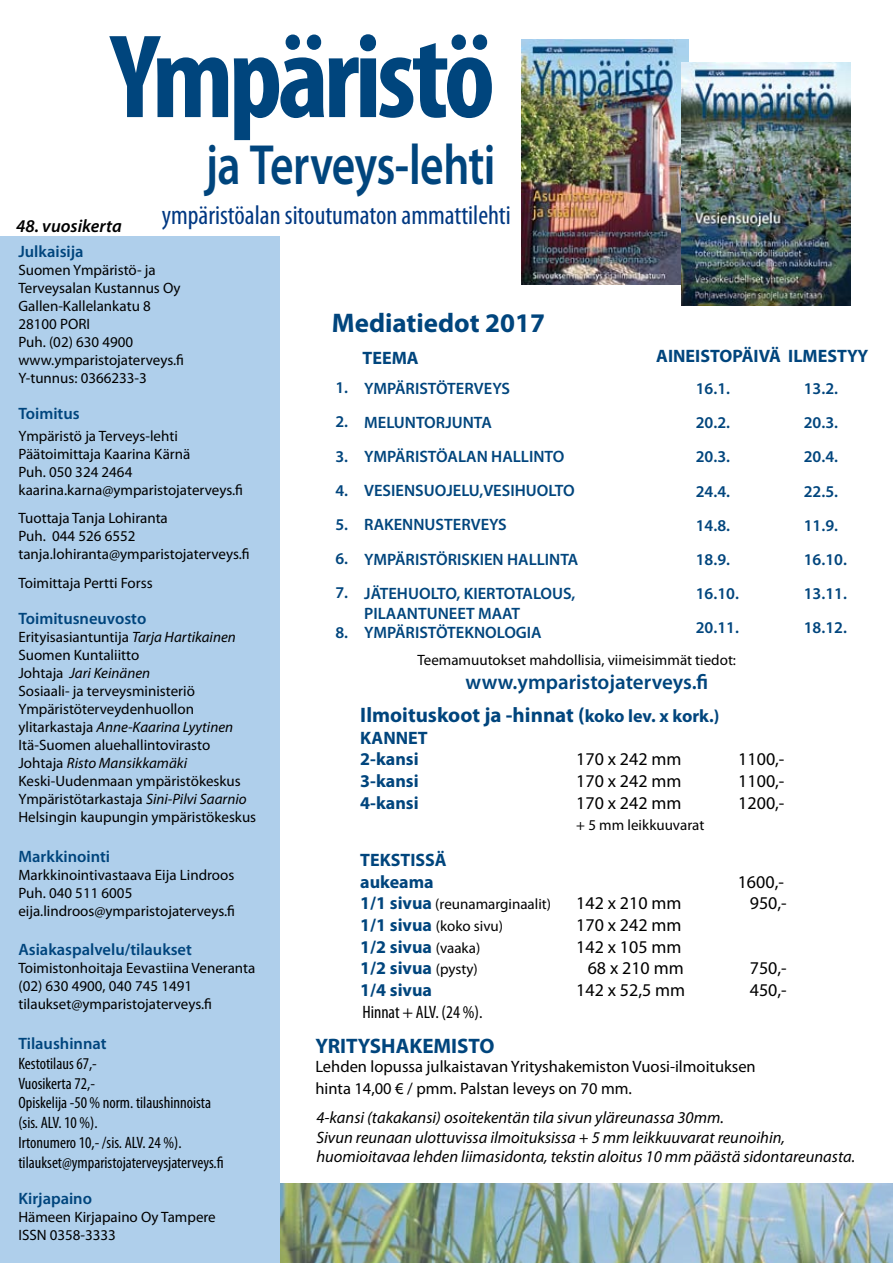
<style>
.page{position:relative;width:893px;height:1263px;background:#fff}
.page>*{position:absolute;margin:0;border:0;box-sizing:border-box;transform-origin:0 0}
.t1{font:700 condensed 120px "Myriad Pro";letter-spacing:-.04em;color:#00457d}
.t2{font:600 57px "Myriad Pro";letter-spacing:-.015em;color:#00457d;scale:.8 1}
.t3{font:condensed 27px "Myriad Pro";color:#003882}
.t4{font:700 27px "Myriad Pro";color:#00457d}
.t5{font:700 21px "Myriad Pro";color:#00457d}
.t6{font:600 21px "Myriad Pro";color:#00457d}
.t7{font:18px "Myriad Pro";color:#000}
.t8{font:700 18px/21.6px "Myriad Pro";color:#00457d}
.t9{font:condensed 18px "Myriad Pro";color:#000}
.t10{font:italic 600 18px "Myriad Pro";color:#000}
.t11{font:600 16.5px/34.2px "Myriad Pro";color:#00457d}
.t12{font:italic 16.5px/19.8px "Myriad Pro";color:#000}
.t13{font:condensed 16.5px/19.8px "Myriad Pro";color:#000}
.t14{font:16.5px/21.6px "Myriad Pro";color:#000}
.t15{font:15px/18px "Myriad Pro";color:#000}
.s1{font-style:italic}
.s2{font-size:18px}
.s3{font-weight:700;font-size:18px;color:#00457d}
.s4{font-weight:400;font-size:15px;color:#000}
</style>
<div class="page">
<img style="left:280px;top:1183px;width:613px;height:80px">
<div style="left:0;top:237px;width:280px;height:1026px;background:#afcfeb"></div>
<img style="left:522px;top:40px;width:167px;height:244px">
<img style="left:681px;top:62px;width:169px;height:243px">
<h1 class="t1" style="left:111px;top:2px;width:386px">Ympäristö</h1>
<p class="t10" style="left:16px;top:215px;width:107px">48. vuosikerta</p>
<h2 class="t2" style="left:206px;top:129px;width:364px">ja Terveys-lehti</h2>
<h3 class="t3" style="left:162px;top:199px;width:351px">ympäristöalan sitoutumaton ammattilehti</h3>
<p class="t11" style="left:18px;top:234px;width:67px">Julkaisija</p>
<p class="t15" style="left:18px;top:261px;width:167px">Suomen Ympäristö- ja<br>Terveysalan Kustannus Oy<br>Gallen-Kallelankatu 8<br>28100 PORI<br>Puh. (02) 630 4900 www.ymparistojaterveys.fi<br>Y-tunnus: 0366233-3</p>
<p class="t11" style="left:18px;top:396px;width:63px">Toimitus</p>
<p class="t15" style="left:18px;top:426px;width:226px">Ympäristö ja Terveys-lehti<br>Päätoimittaja Kaarina Kärnä<br>Puh. 050 324 2464 kaarina.karna@ymparistojaterveys.fi</p>
<p class="t15" style="left:18px;top:509px;width:233px">Tuottaja Tanja Lohiranta<br>Puh. 044 526 6552 tanja.lohiranta@ymparistojaterveys.fi</p>
<p class="t15" style="left:18px;top:574px;width:136px">Toimittaja Pertti Forss</p>
<p class="t11" style="left:18px;top:601px;width:129px">Toimitusneuvosto</p>
<p class="t15" style="left:18px;top:628px;width:239px">Erityisasiantuntija <span class="s1">Tarja Hartikainen </span>Suomen Kuntaliitto<br>Johtaja <span class="s1">Jari Keinänen<br></span>Sosiaali- ja terveysministeriö Ympäristöterveydenhuollon ylitarkastaja <span class="s1">Anne-Kaarina Lyytinen </span>Itä-Suomen aluehallintovirasto Johtaja <span class="s1">Risto Mansikkamäki </span>Keski-Uudenmaan ympäristökeskus Ympäristötarkastaja <span class="s1">Sini-Pilvi Saarnio </span>Helsingin kaupungin ympäristökeskus</p>
<p class="t11" style="left:18px;top:839px;width:93px">Markkinointi</p>
<p class="t15" style="left:18px;top:865px;width:218px">Markkinointivastaava Eija Lindroos<br>Puh. 040 511 6005 eija.lindroos@ymparistojaterveys.fi</p>
<p class="t11" style="left:18px;top:932px;width:175px">Asiakaspalvelu/tilaukset</p>
<p class="t15" style="left:18px;top:959px;width:238px">Toimistonhoitaja Eevastiina Veneranta (02) 630 4900, 040 745 1491 tilaukset@ymparistojaterveys.fi</p>
<p class="t11" style="left:18px;top:1026px;width:90px">Tilaushinnat</p>
<p class="t13" style="left:18px;top:1053px;width:207px">Kestotilaus 67,-<br>Vuosikerta 72,-<br>Opiskelija -50 % norm. tilaushinnoista (sis. ALV. 10 %).<br>Irtonumero 10,- /sis. ALV. 24 %). tilaukset@ymparistojaterveysjaterveys.fi</p>
<p class="t11" style="left:18px;top:1181px;width:75px">Kirjapaino</p>
<p class="t15" style="left:18px;top:1207px;width:199px">Hämeen Kirjapaino Oy Tampere<br>ISSN 0358-3333</p>
<h3 class="t4" style="left:332px;top:305px;width:215px">Mediatiedot 2017</h3>
<p class="t11" style="left:335px;top:370px;width:14px;text-align:justify">1.<br>2.<br>3.<br>4.<br>5.<br>6.<br>7.</p>
<p class="t11" style="left:335px;top:615px;width:14px">8.</p>
<p class="t8" style="left:363px;top:347px;width:58px">TEEMA</p>
<p class="t11" style="left:364px;top:371px;width:216px">YMPÄRISTÖTERVEYS<br>MELUNTORJUNTA<br>YMPÄRISTÖALAN HALLINTO<br>VESIENSUOJELU,VESIHUOLTO<br>RAKENNUSTERVEYS<br>YMPÄRISTÖRISKIEN HALLINTA<br>JÄTEHUOLTO, KIERTOTALOUS,</p>
<p class="t11" style="left:364px;top:603px;width:179px;line-height:19.8px">PILAANTUNEET MAAT<br>YMPÄRISTÖTEKNOLOGIA</p>
<p class="t8" style="left:656px;top:344px;width:214px">AINEISTOPÄIVÄ ILMESTYY</p>
<p class="t11" style="left:696px;top:371px;width:36px">16.1.</p>
<p class="t11" style="left:804px;top:371px;width:36px">13.2.</p>
<p class="t11" style="left:696px;top:405px;width:36px">20.2.</p>
<p class="t11" style="left:804px;top:405px;width:36px">20.3.</p>
<p class="t11" style="left:696px;top:439px;width:36px">20.3.</p>
<p class="t11" style="left:804px;top:439px;width:36px">20.4.</p>
<p class="t11" style="left:696px;top:474px;width:36px">24.4.</p>
<p class="t11" style="left:804px;top:474px;width:36px">22.5.</p>
<p class="t11" style="left:696px;top:508px;width:36px">14.8.</p>
<p class="t11" style="left:804px;top:508px;width:36px">11.9.</p>
<p class="t11" style="left:696px;top:542px;width:36px">18.9.</p>
<p class="t11" style="left:804px;top:542px;width:45px">16.10.</p>
<p class="t11" style="left:696px;top:576px;width:45px">16.10.</p>
<p class="t11" style="left:804px;top:576px;width:45px">13.11.</p>
<p class="t11" style="left:696px;top:610px;width:45px">20.11.</p>
<p class="t11" style="left:804px;top:610px;width:45px">18.12.</p>
<p class="t15" style="left:417px;top:651px;width:320px">Teemamuutokset mahdollisia, viimeisimmät tiedot:</p>
<h3 class="t6" style="left:466px;top:669px;width:244px">www.ymparistojaterveys.fi</h3>
<h3 class="t5" style="left:360px;top:701px;width:361px">Ilmoituskoot ja -hinnat (<span class="s2">koko lev. x kork.)</span></h3>
<p class="t8" style="left:360px;top:726px;width:69px">KANNET<br>2-kansi</p>
<p class="t7" style="left:576px;top:748px;width:107px">170 x 242 mm</p>
<p class="t7" style="left:738px;top:748px;width:48px">1100,-</p>
<p class="t8" style="left:360px;top:769px;width:60px">3-kansi</p>
<p class="t7" style="left:576px;top:770px;width:107px">170 x 242 mm</p>
<p class="t7" style="left:738px;top:770px;width:48px">1100,-</p>
<p class="t8" style="left:360px;top:791px;width:60px">4-kansi</p>
<p class="t7" style="left:576px;top:791px;width:107px">170 x 242 mm</p>
<p class="t7" style="left:738px;top:791px;width:48px">1200,-</p>
<p class="t15" style="left:576px;top:816px;width:130px">+ 5 mm leikkuuvarat</p>
<p class="t8" style="left:360px;top:849px;width:88px">TEKSTISSÄ aukeama</p>
<p class="t7" style="left:738px;top:871px;width:48px">1600,-</p>
<p class="t15" style="left:360px;top:895px;width:192px"><span class="s3">1/1 sivua</span> (reunamarginaalit)</p>
<p class="t7" style="left:576px;top:892px;width:107px">142 x 210 mm</p>
<p class="t7" style="left:750px;top:892px;width:38px">950,-</p>
<p class="t15" style="left:360px;top:917px;width:144px"><span class="s3">1/1 sivua</span> (koko sivu)</p>
<p class="t7" style="left:576px;top:914px;width:107px">170 x 242 mm</p>
<p class="t8" style="left:360px;top:935px;width:122px">1/2 sivua <span class="s4">(vaaka)</span></p>
<p class="t7" style="left:576px;top:935px;width:107px">142 x 105 mm</p>
<p class="t8" style="left:360px;top:957px;width:119px">1/2 sivua <span class="s4">(pysty)</span></p>
<p class="t7" style="left:588px;top:957px;width:97px">68 x 210 mm</p>
<p class="t7" style="left:750px;top:957px;width:38px">750,-</p>
<p class="t8" style="left:360px;top:978px;width:73px">1/4 sivua</p>
<p class="t7" style="left:576px;top:979px;width:110px">142 x 52,5 mm</p>
<p class="t7" style="left:750px;top:979px;width:38px">450,-</p>
<p class="t9" style="left:362px;top:1001px;width:122px">Hinnat + ALV. (24 %).</p>
<h3 class="t5" style="left:315px;top:1032px;width:181px">YRITYSHAKEMISTO</h3>
<p class="t14" style="left:315px;top:1056px;width:442px">Lehden lopussa julkaistavan Yrityshakemiston Vuosi-ilmoituksen hinta 14,00 € / pmm. Palstan leveys on 70 mm.</p>
<p class="t12" style="left:316px;top:1107px;width:540px">4-kansi (takakansi) osoitekentän tila sivun yläreunassa 30mm.<br>Sivun reunaan ulottuvissa ilmoituksissa + 5 mm leikkuuvarat reunoihin, huomioitavaa lehden liimasidonta, tekstin aloitus 10 mm päästä sidontareunasta.</p>
</div>
